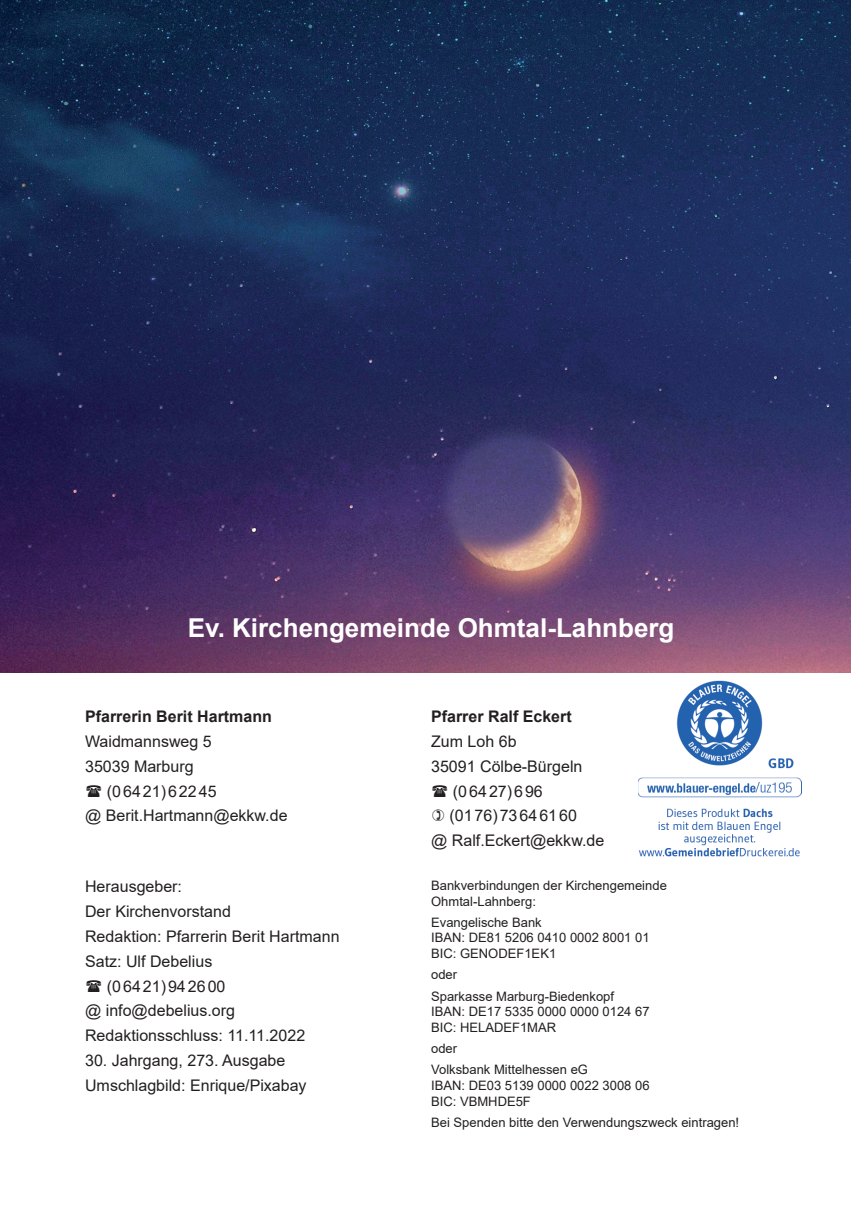
<style>
.page{position:relative;width:851px;height:1214px;background:#fff}
.page>*{position:absolute;margin:0;border:0;box-sizing:border-box;transform-origin:0 0}
.t1{font:700 26px "Arial";color:#fff}
.t2{font:16px/24.8px "Arial";color:#231f20}
.t3{font:700 16px "Arial";color:#231f20}
.t4{font:13px/15.6px "Arial";color:#231f20}
</style>
<div class="page">
<img style="left:0;top:0;width:850px;height:672px">
<img style="left:638px;top:680px;width:163px;height:177px">
<h1 class="t1" style="left:188px;top:609px;width:488px">Ev. Kirchengemeinde Ohmtal-Lahnberg</h1>
<p class="t3" style="left:85px;top:705px;width:188px">Pfarrerin Berit Hartmann</p>
<p class="t2" style="left:85px;top:728px;width:128px">Waidmannsweg 5<br>35039 Marburg</p>
<p class="t2" style="left:85px;top:778px;width:204px;text-indent:22px">(0 64 21) 6 22 45<br>@ Berit.Hartmann@ekkw.de</p>
<p class="t2" style="left:85px;top:873px;width:98px">Herausgeber:</p>
<p class="t2" style="left:85px;top:898px;width:147px">Der Kirchenvorstand</p>
<p class="t2" style="left:85px;top:923px;width:256px">Redaktion: Pfarrerin Berit Hartmann</p>
<p class="t2" style="left:85px;top:948px;width:129px">Satz: Ulf Debelius</p>
<p class="t2" style="left:107px;top:973px;width:120px">(0 64 21) 94 26 00</p>
<p class="t2" style="left:85px;top:998px;width:151px">@ info@debelius.org</p>
<p class="t2" style="left:85px;top:1023px;width:221px">Redaktionsschluss: 11.11.2022</p>
<p class="t2" style="left:85px;top:1047px;width:223px">30. Jahrgang, 273. Ausgabe<br>Umschlagbild: Enrique/Pixabay</p>
<p class="t3" style="left:431px;top:705px;width:142px">Pfarrer Ralf Eckert</p>
<p class="t2" style="left:431px;top:728px;width:87px">Zum Loh 6b</p>
<p class="t2" style="left:431px;top:753px;width:153px">35091 Cölbe-Bürgeln</p>
<p class="t2" style="left:453px;top:778px;width:91px">(0 64 27) 6 96</p>
<p class="t2" style="left:449px;top:803px;width:129px">(01 76) 73 64 61 60</p>
<p class="t2" style="left:431px;top:828px;width:174px">@ Ralf.Eckert@ekkw.de</p>
<p class="t4" style="left:431px;top:877px;width:237px">Bankverbindungen der Kirchengemeinde<br>Ohmtal-Lahnberg:</p>
<p class="t4" style="left:431px;top:914px;width:220px">Evangelische Bank<br>IBAN: DE81 5206 0410 0002 8001 01<br>BIC: GENODEF1EK1</p>
<p class="t4" style="left:431px;top:963px;width:184px;line-height:21.2px">oder<br>Sparkasse Marburg-Biedenkopf</p>
<p class="t4" style="left:431px;top:1003px;width:220px">IBAN: DE17 5335 0000 0000 0124 67<br>BIC: HELADEF1MAR</p>
<p class="t4" style="left:431px;top:1037px;width:158px;line-height:21.2px">oder<br>Volksbank Mittelhessen eG</p>
<p class="t4" style="left:431px;top:1077px;width:220px">IBAN: DE03 5139 0000 0022 3008 06<br>BIC: VBMHDE5F</p>
<p class="t4" style="left:431px;top:1114px;width:309px">Bei Spenden bitte den Verwendungszweck eintragen!</p>
</div>
